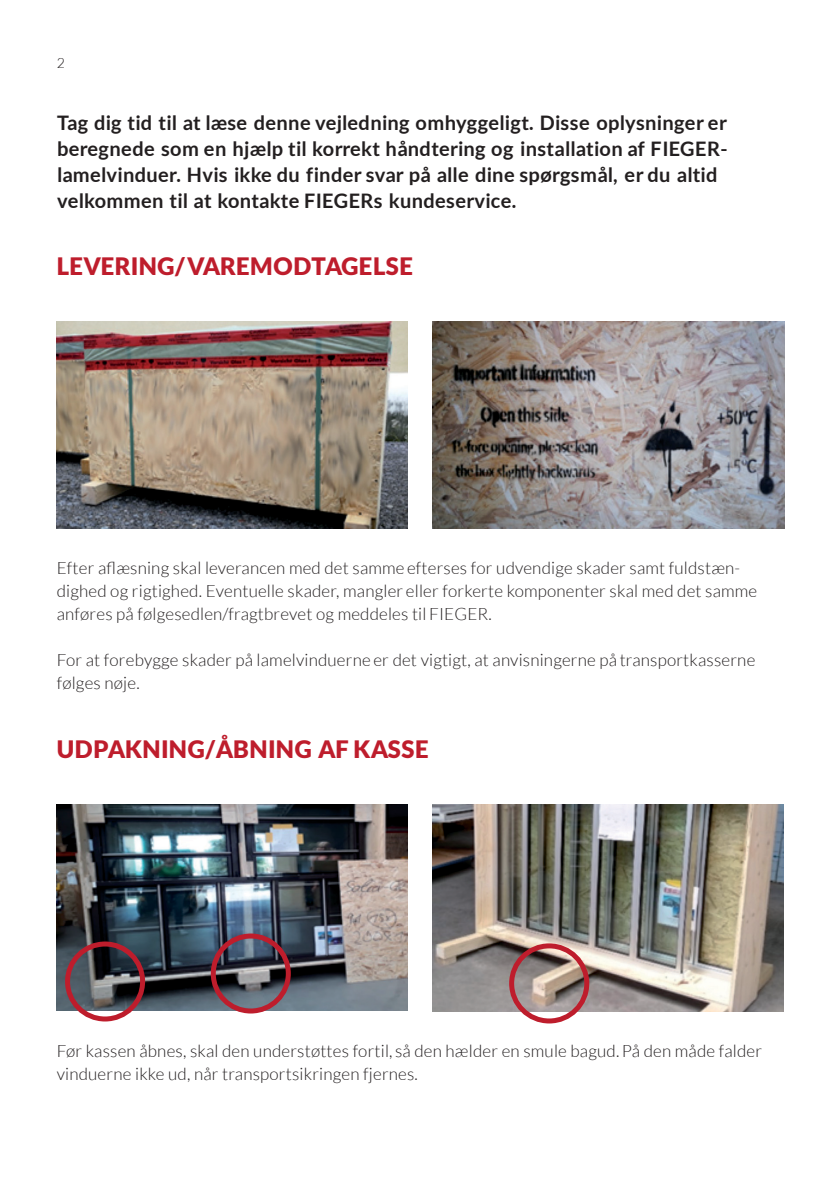
<style>
.page{position:relative;width:840px;height:1191px;background:#fff}
.page>*{position:absolute;margin:0;border:0;box-sizing:border-box;transform-origin:0 0}
.t1{font:900 24px "Lato";letter-spacing:.015em;color:#be1d2c}
.t2{font:700 20px/26px "Lato";letter-spacing:.015em;color:#231f20}
.t3{font:300 17px/23px "Lato";letter-spacing:.01em;color:#231f20}
.t4{font:300 14px "Lato";color:#231f20}
</style>
<div class="page">
<img style="left:57px;top:321px;width:351px;height:207px">
<img style="left:432px;top:321px;width:352px;height:207px">
<img style="left:57px;top:804px;width:351px;height:206px">
<div style="left:65px;top:941px;width:80px;height:80px;border:5px solid #be1d2c;border-radius:50%"></div>
<div style="left:211px;top:933px;width:79px;height:80px;border:5px solid #be1d2c;border-radius:50%"></div>
<img style="left:432px;top:804px;width:350px;height:207px">
<div style="left:509px;top:943px;width:80px;height:80px;border:5px solid #be1d2c;border-radius:50%"></div>
<p class="t4" style="left:57px;top:57px;width:10px">2</p>
<p class="t2" style="left:57px;top:111px;width:671px">Tag dig tid til at læse denne vejledning omhyggeligt. Disse oplysninger er beregnede som en hjælp til korrekt håndtering og installation af FIEGER&shy;lamelvinduer. Hvis ikke du finder svar på alle dine spørgsmål, er du altid velkommen til at kontakte FIEGERs kundeservice.</p>
<h1 class="t1" style="left:57px;top:256px;width:357px">LEVERING/VAREMODTAGELSE</h1>
<p class="t3" style="left:57px;top:557px;width:701px">Efter aflæsning skal leverancen med det samme efterses for udvendige skader samt fuldstæn&shy;dighed og rigtighed. Eventuelle skader, mangler eller forkerte komponenter skal med det samme anføres på følgesedlen/fragtbrevet og meddeles til FIEGER.</p>
<p class="t3" style="left:57px;top:649px;width:699px">For at forebygge skader på lamelvinduerne er det vigtigt, at anvisningerne på transportkasserne følges nøje.</p>
<h1 class="t1" style="left:57px;top:739px;width:373px">UDPAKNING/ÅBNING AF KASSE</h1>
<p class="t3" style="left:57px;top:1040px;width:706px">Før kassen åbnes, skal den understøttes fortil, så den hælder en smule bagud. På den måde falder vinduerne ikke ud, når transportsikringen fjernes.</p>
</div>
